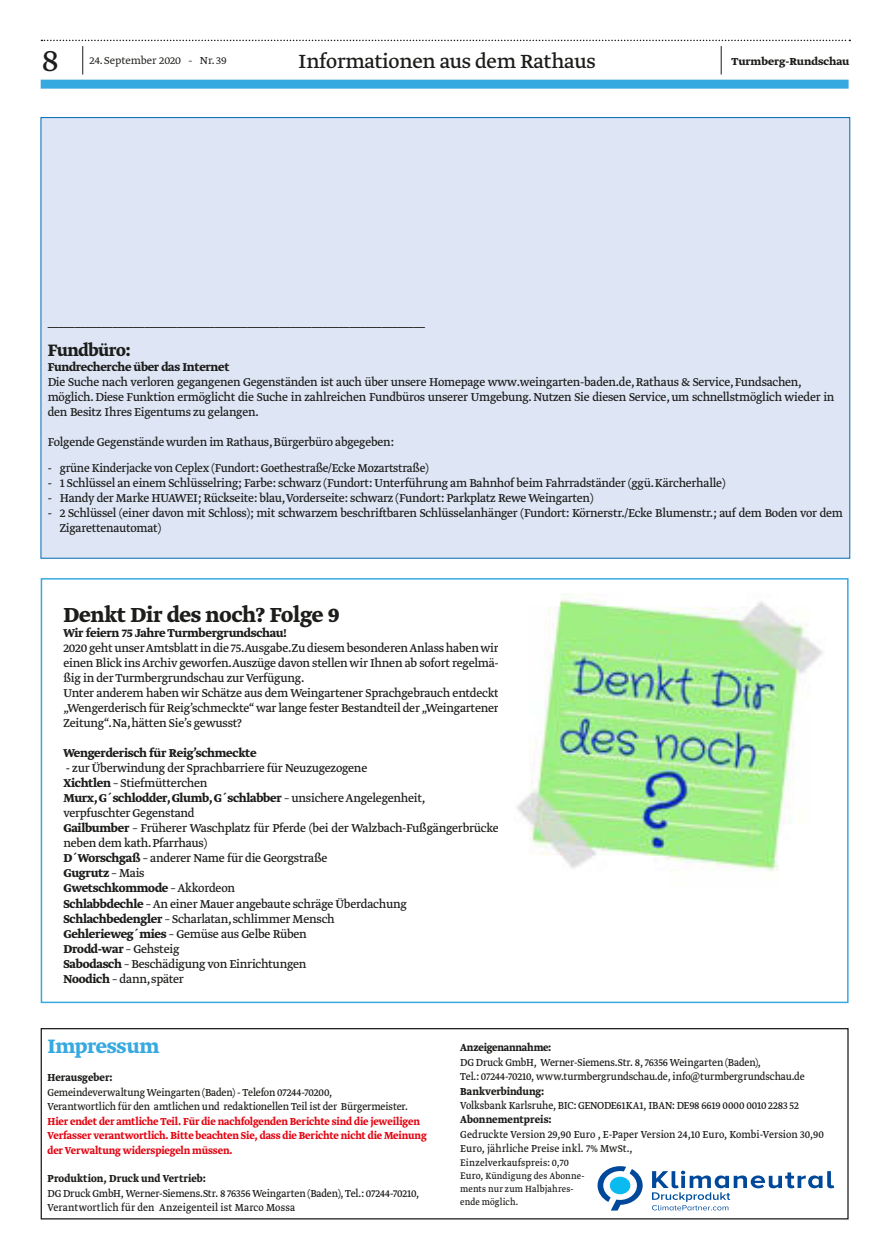
<style>
.page{position:relative;width:891px;height:1260px;background:#fff}
.page>*{position:absolute;margin:0;border:0;box-sizing:border-box;transform-origin:0 0}
.t1{font:300 36px "Greta Text Std";color:#1d1d1b}
.t2{font:700 24px "Greta Text Std";letter-spacing:-.01em;color:#1d1d1b;scale:.96 1}
.t3{font:700 22.95px "Greta Text Std";letter-spacing:-.01em;color:#36a9e1}
.t4{font:22.5px "Greta Text Std";letter-spacing:-.015em;color:#1d1d1b}
.t5{font:700 19.5px "Greta Text Std";letter-spacing:-.02em;color:#1d1d1b;scale:.95 1}
.t6{font:13.5px/15px "Greta Text Std";letter-spacing:-.02em;color:#1d1d1b;scale:.95 1}
.t7{font:13.5px/15px "Greta Text Std";letter-spacing:-.02em;color:#1d1d1b;text-align:justify;scale:.96 1}
.t8{font:700 13.5px "Greta Text Std";letter-spacing:-.02em;color:#1d1d1b;scale:.96 1}
.t9{font:13.5px "Greta Text Std";letter-spacing:-.02em;color:#1d1d1b;scale:.92 1}
.t10{font:12px/14.4px "Greta Text Std";letter-spacing:-.005em;color:#1d1d1b;scale:.9 1}
.t11{font:12px/14.4px "Greta Text Std Bold Min";letter-spacing:-.015em;color:#e30613;scale:.9 1}
.t12{font:700 12px "Greta Text Std";color:#1d1d1b;scale:.9 1}
.t13{font:300 12px "Greta Text Std";color:#1d1d1b}
.t14{font:700 12px "Greta Text Std";color:#1d1d1b}
.t15{font:11.25px "Greta Text Std";letter-spacing:.01em;color:#1d1d1b;scale:.9 1}
.t16{font:10.65px/12.8px "Greta Text Std";letter-spacing:.015em;color:#1d1d1b;scale:.9 1}
.s1{font-weight:700}
.s2{font-weight:400}
.s3{font-size:11.25px}
</style>
<div class="page">
<div style="left:41px;top:80px;width:808px;height:9px;background:#36a9e1"></div>
<svg style="left:41px;top:40px;width:809px;height:34px"></svg>
<div style="left:41px;top:118px;width:809px;height:440px;background:#dee6f6"></div>
<div style="left:41px;top:1027px;width:808px;height:192px;border:1px solid #1d1d1b"></div>
<svg style="left:598px;top:1166px;width:45px;height:44px"></svg>
<svg style="left:652px;top:1170px;width:182px;height:40px"></svg>
<div style="left:41px;top:578px;width:808px;height:424px;border:2px solid #36a9e1"></div>
<img style="left:516px;top:599px;width:307px;height:273px">
<h1 class="t1" style="left:41px;top:39px;width:19px">8</h1>
<p class="t13" style="left:90px;top:54px;width:138px">24. September 2020 - Nr. 39</p>
<p class="t14" style="left:732px;top:54px;width:119px">Turmberg-Rundschau</p>
<p class="t4" style="left:298px;top:48px;width:299px">Informationen aus dem Rathaus</p>
<p class="t6" style="left:48px;top:315px;width:399px">______________________________________________________________________</p>
<p class="t5" style="left:48px;top:338px;width:89px">Fundbüro:</p>
<p class="t6" style="left:48px;top:360px;width:830px"><span class="s1">Fundrecherche über das Internet<br></span>Die Suche nach verloren gegangenen Gegenständen ist auch über unsere Homepage www.weingarten-baden.de, Rathaus &amp; Service, Fundsachen, möglich.Diese Funktion ermöglicht die Suche in zahlreichen Fundbüros unserer Umgebung.Nutzen Sie diesen Service,um schnellstmöglich wieder in den Besitz Ihres Eigentums zu gelangen.</p>
<p class="t6" style="left:48px;top:435px;width:366px">Folgende Gegenstände wurden im Rathaus, Bürgerbüro abgegeben:</p>
<p class="t9" style="left:48px;top:460px;width:416px">- grüne Kinderjacke von Ceplex (Fundort: Goethestraße/Ecke Mozartstraße)</p>
<p class="t6" style="left:48px;top:476px;width:715px">- 1 Schlüssel an einem Schlüsselring; Farbe: schwarz (Fundort: Unterführung am Bahnhof beim Fahrradständer (ggü. Kärcherhalle)</p>
<p class="t6" style="left:48px;top:491px;width:576px">- Handy der Marke HUAWEI; Rückseite: blau,Vorderseite: schwarz (Fundort: Parkplatz Rewe Weingarten)</p>
<p class="t6" style="left:60px;top:506px;width:826px;text-indent:-12px">- 2 Schlüssel (einer davon mit Schloss); mit schwarzem beschriftbaren Schlüsselanhänger (Fundort: Körnerstr./Ecke Blumenstr.; auf dem Boden vor dem<br>Zigarettenautomat)</p>
<p class="t2" style="left:63px;top:601px;width:289px">Denkt Dir des noch? Folge 9</p>
<p class="t8" style="left:63px;top:625px;width:234px">Wir feiern 75 Jahre Turmbergrundschau!</p>
<p class="t7" style="left:63px;top:641px;width:455px">2020 geht unser Amtsblatt in die 75.Ausgabe.Zu diesem besonderen Anlass haben wir einen Blick ins Archiv geworfen.Auszüge davon stellen wir Ihnen ab sofort regelmä&shy;ßig in der Turmbergrundschau zur Verfügung.</p>
<p class="t7" style="left:63px;top:686px;width:455px">Unter anderem haben wir Schätze aus dem Weingartener Sprachgebrauch entdeckt „Wengerderisch für Reig’schmeckte“ war lange fester Bestandteil der „Weingartener Zeitung“. Na, hätten Sie’s gewusst?</p>
<p class="t8" style="left:63px;top:745px;width:203px">Wengerderisch für Reig’schmeckte</p>
<p class="t7" style="left:66px;top:761px;width:316px">- zur Überwindung der Sprachbarriere für Neuzugezogene</p>
<p class="t7" style="left:63px;top:776px;width:152px"><span class="s1">Xichtlen</span> – Stiefmütterchen</p>
<p class="t8" style="left:63px;top:790px;width:379px">Murx, G´schlodder, Glumb, G´schlabber <span class="s2">– unsichere Angelegenheit,</span></p>
<p class="t7" style="left:63px;top:806px;width:138px">verpfuschter Gegenstand</p>
<p class="t7" style="left:63px;top:821px;width:455px"><span class="s1">Gailbumber</span> – Früherer Waschplatz für Pferde (bei der Walzbach-Fußgängerbrücke neben dem kath. Pfarrhaus)</p>
<p class="t7" style="left:63px;top:851px;width:277px"><span class="s1">D´Worschgaß</span> – anderer Name für die Georgstraße</p>
<p class="t8" style="left:63px;top:865px;width:86px">Gugrutz <span class="s2">– Mais</span></p>
<p class="t8" style="left:63px;top:880px;width:180px">Gwetschkommode <span class="s2">– Akkordeon</span></p>
<p class="t7" style="left:63px;top:896px;width:359px"><span class="s1">Schlabbdechle</span> – An einer Mauer angebaute schräge Überdachung</p>
<p class="t7" style="left:63px;top:911px;width:284px"><span class="s1">Schlachbedengler</span> – Scharlatan, schlimmer Mensch</p>
<p class="t7" style="left:63px;top:926px;width:255px"><span class="s1">Gehlerieweg´mies</span> – Gemüse aus Gelbe Rüben</p>
<p class="t8" style="left:63px;top:940px;width:122px">Drodd-war <span class="s2">– Gehsteig</span></p>
<p class="t7" style="left:63px;top:956px;width:255px"><span class="s1">Sabodasch</span> – Beschädigung von Einrichtungen</p>
<p class="t7" style="left:63px;top:971px;width:127px"><span class="s1">Noodich</span> – dann, später</p>
<p class="t3" style="left:48px;top:1031px;width:114px">Impressum</p>
<p class="t12" style="left:48px;top:1070px;width:74px">Herausgeber:</p>
<p class="t10" style="left:48px;top:1085px;width:318px">Gemeindeverwaltung Weingarten (Baden) - Telefon 07244-70200,</p>
<p class="t10" style="left:48px;top:1099px;width:402px">Verantwortlich für den amtlichen und redaktionellen Teil ist der Bürgermeister.</p>
<p class="t11" style="left:48px;top:1114px;width:423px">Hier endet der amtliche Teil. Für die nachfolgenden Berichte sind die jeweiligen<br>Verfasser verantwortlich. Bitte beachten Sie, dass die Berichte nicht die Meinung der Verwaltung widerspiegeln müssen.</p>
<p class="t12" style="left:48px;top:1171px;width:178px">Produktion, Druck und Vertrieb:</p>
<p class="t10" style="left:48px;top:1186px;width:414px">DG Druck GmbH, Werner-Siemens.Str. 8 76356 Weingarten (Baden), Tel.: 07244-70210,</p>
<p class="t10" style="left:48px;top:1200px;width:277px">Verantwortlich für den Anzeigenteil ist Marco Mossa</p>
<p class="t12" style="left:460px;top:1040px;width:103px">Anzeigenannahme:</p>
<p class="t10" style="left:460px;top:1055px;width:336px">DG Druck GmbH, Werner-Siemens.Str. 8, 76356 Weingarten (Baden),</p>
<p class="t10" style="left:460px;top:1069px;width:384px">Tel.: 07244-70210, www.turmbergrundschau.de, info@turmbergrundschau.de</p>
<p class="t12" style="left:460px;top:1083px;width:95px">Bankverbindung:</p>
<p class="t10" style="left:460px;top:1098px;width:378px">Volksbank Karlsruhe, BIC: GENODE61KA1, IBAN: DE98 6619 0000 0010 2283 52</p>
<p class="t12" style="left:460px;top:1112px;width:103px">Abonnementpreis:</p>
<p class="t10" style="left:460px;top:1127px;width:406px">Gedruckte Version 29,90 Euro , E-Paper Version 24,10 Euro, Kombi-Version 30,90<br>Euro, jährliche Preise inkl. 7% MwSt.,</p>
<p class="t15" style="left:460px;top:1155px;width:122px">Einzelverkaufspreis: 0,70</p>
<p class="t16" style="left:460px;top:1170px;width:140px"><span class="s3">Euro,</span> Kündigung des Abonne&shy;ments nur zum Halbjahres&shy;ende möglich.</p>
</div>
